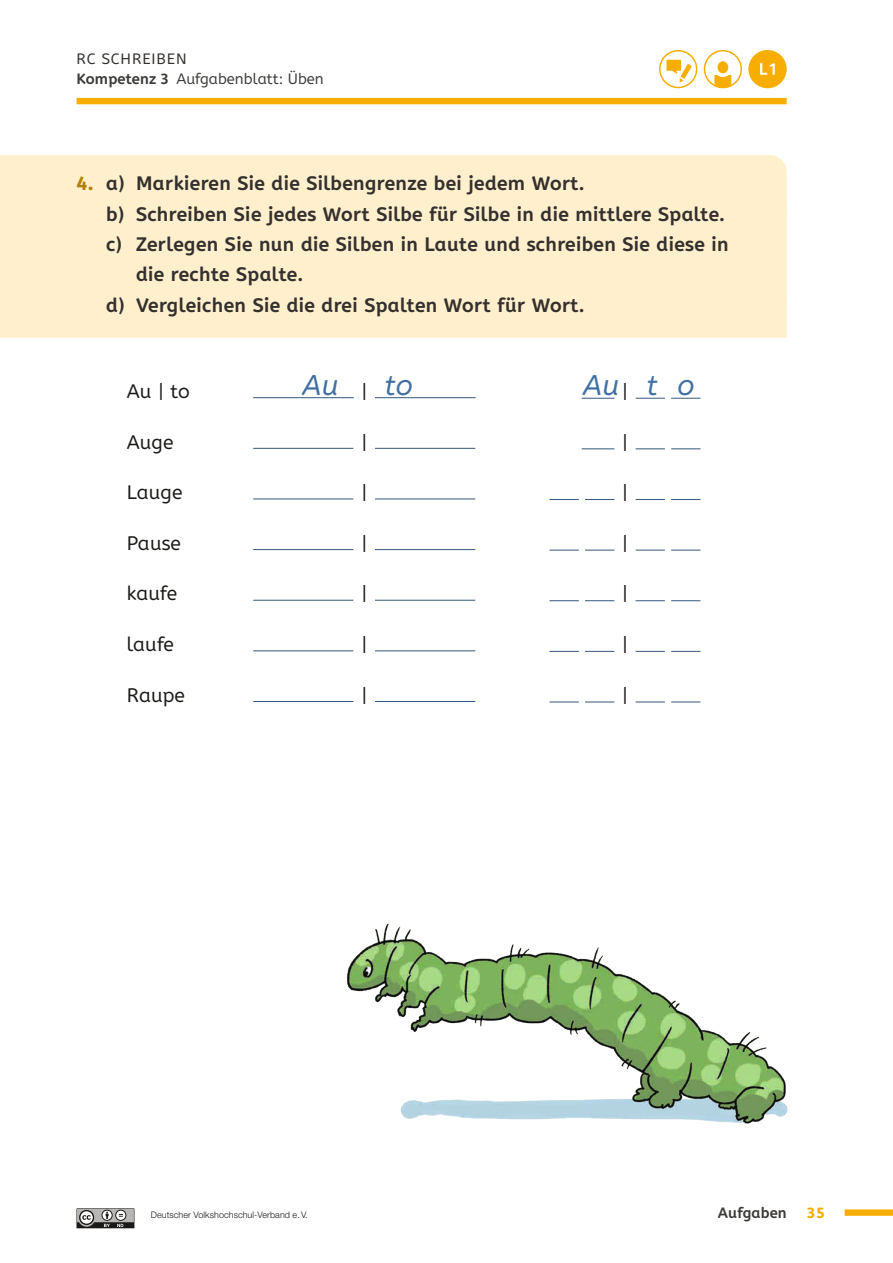
<style>
.page{position:relative;width:893px;height:1263px;background:#fff}
.page>*{position:absolute;margin:0;border:0;box-sizing:border-box;transform-origin:0 0}
.t1{font:italic 28.5px "A Be Zeh EDU";letter-spacing:.005em;color:#3f6fa3}
.t2{font:700 19.5px "A Be Zeh EDU";letter-spacing:.02em;color:#33302e}
.t3{font:19.5px "A Be Zeh EDU";letter-spacing:.01em;color:#1b1917}
.t4{font:15px/20.2px "A Be Zeh EDU";letter-spacing:.005em;color:#3d3b38}
.t5{font:700 15px "A Be Zeh EDU";letter-spacing:.01em;color:#3d3b38}
.t6{font:800 15px "A Be Zeh EDU";color:#f8ae00}
.t7{font:300 9px "Helvetica Neue LT Pro";letter-spacing:.005em;color:#1b1917}
.s1{color:#33302e}
.s2{font-weight:700}
.s3{font-weight:800;color:#b38201}
</style>
<div class="page">
<div style="left:845px;top:1209px;width:48px;height:7px;background:#f8ae00"></div>
<div style="left:77px;top:98px;width:710px;height:6px;background:#f8ae00"></div>
<svg style="left:77px;top:1208px;width:57px;height:20px"></svg>
<div style="left:0;top:155px;width:787px;height:30px;background:#ffefcd"></div>
<div style="left:0;top:185px;width:787px;height:92px;background:#ffefcd"></div>
<div style="left:0;top:277px;width:787px;height:61px;background:#ffefcd"></div>
<hr style="left:253px;top:448px;width:100px;height:1px;background:#36587f">
<hr style="left:253px;top:499px;width:100px;height:1px;background:#36587f">
<hr style="left:253px;top:549px;width:100px;height:1px;background:#36587f">
<hr style="left:253px;top:600px;width:100px;height:1px;background:#36587f">
<hr style="left:253px;top:651px;width:100px;height:1px;background:#36587f">
<hr style="left:253px;top:701px;width:100px;height:1px;background:#36587f">
<hr style="left:375px;top:448px;width:100px;height:1px;background:#36587f">
<hr style="left:375px;top:499px;width:100px;height:1px;background:#36587f">
<hr style="left:375px;top:549px;width:100px;height:1px;background:#36587f">
<hr style="left:375px;top:600px;width:100px;height:1px;background:#36587f">
<hr style="left:375px;top:651px;width:100px;height:1px;background:#36587f">
<hr style="left:375px;top:701px;width:100px;height:1px;background:#36587f">
<hr style="left:582px;top:398px;width:32px;height:1px;background:#36587f">
<hr style="left:582px;top:449px;width:32px;height:1px;background:#36587f">
<hr style="left:549px;top:499px;width:30px;height:1px;background:#36587f">
<svg style="left:585px;top:499px;width:29px;height:1px"></svg>
<hr style="left:549px;top:550px;width:30px;height:1px;background:#36587f">
<svg style="left:585px;top:550px;width:29px;height:1px"></svg>
<hr style="left:549px;top:600px;width:30px;height:1px;background:#36587f">
<svg style="left:585px;top:600px;width:29px;height:1px"></svg>
<hr style="left:549px;top:651px;width:30px;height:1px;background:#36587f">
<svg style="left:585px;top:651px;width:29px;height:1px"></svg>
<hr style="left:549px;top:702px;width:30px;height:1px;background:#36587f">
<svg style="left:585px;top:702px;width:29px;height:1px"></svg>
<svg style="left:636px;top:398px;width:29px;height:1px"></svg>
<svg style="left:671px;top:398px;width:29px;height:1px"></svg>
<svg style="left:636px;top:449px;width:29px;height:1px"></svg>
<svg style="left:671px;top:449px;width:29px;height:1px"></svg>
<svg style="left:636px;top:499px;width:29px;height:1px"></svg>
<svg style="left:671px;top:499px;width:29px;height:1px"></svg>
<svg style="left:636px;top:550px;width:29px;height:1px"></svg>
<svg style="left:671px;top:550px;width:29px;height:1px"></svg>
<svg style="left:636px;top:600px;width:29px;height:1px"></svg>
<svg style="left:671px;top:600px;width:29px;height:1px"></svg>
<svg style="left:636px;top:651px;width:29px;height:1px"></svg>
<svg style="left:671px;top:651px;width:29px;height:1px"></svg>
<svg style="left:636px;top:702px;width:29px;height:1px"></svg>
<svg style="left:671px;top:702px;width:29px;height:1px"></svg>
<hr style="left:253px;top:397px;width:101px;height:1px;background:#36587f">
<hr style="left:375px;top:397px;width:101px;height:1px;background:#36587f">
<img style="left:347px;top:923px;width:441px;height:201px">
<div style="left:659px;top:50px;width:38px;height:38px;border:2px solid #f8ae00;border-radius:50%"></div>
<svg style="left:666px;top:60px;width:26px;height:23px"></svg>
<div style="left:717px;top:61px;width:11px;height:12px;background:#f8ae00;border-radius:50%"></div>
<svg style="left:714px;top:75px;width:17px;height:13px"></svg>
<div style="left:704px;top:50px;width:38px;height:38px;border:2px solid #f8ae00;border-radius:50%"></div>
<div style="left:749px;top:51px;width:37px;height:36px;background:#f8ae00;border-radius:50%"></div>
<div style="left:748px;top:50px;width:39px;height:38px;border:2px solid #f8ae00;border-radius:50%"></div>
<svg style="left:760px;top:63px;width:15px;height:12px"></svg>
<p class="t4" style="left:77px;top:49px;width:249px"><span class="s1">RC SCHREIBEN<br></span><span class="s2">Kompetenz 3</span> Aufgabenblatt: Üben</p>
<p class="t2" style="left:77px;top:171px;width:510px"><span class="s3">4.</span> a) Markieren Sie die Silbengrenze bei jedem Wort.</p>
<p class="t2" style="left:106px;top:201px;width:620px">b) Schreiben Sie jedes Wort Silbe für Silbe in die mittlere Spalte.</p>
<p class="t2" style="left:106px;top:231px;width:624px">c) Zerlegen Sie nun die Silben in Laute und schreiben Sie diese in</p>
<p class="t2" style="left:136px;top:262px;width:169px">die rechte Spalte.</p>
<p class="t2" style="left:106px;top:292px;width:480px">d) Vergleichen Sie die drei Spalten Wort für Wort.</p>
<p class="t3" style="left:127px;top:379px;width:64px">Au | to</p>
<p class="t3" style="left:127px;top:430px;width:48px">Auge</p>
<p class="t3" style="left:127px;top:480px;width:57px">Lauge</p>
<p class="t3" style="left:127px;top:531px;width:56px">Pause</p>
<p class="t3" style="left:127px;top:581px;width:52px">kaufe</p>
<p class="t3" style="left:127px;top:632px;width:49px">laufe</p>
<p class="t3" style="left:127px;top:683px;width:60px">Raupe</p>
<h1 class="t1" style="left:302px;top:367px;width:67px">Au <sub>|</sub></h1>
<p class="t3" style="left:361px;top:429px;width:8px">|</p>
<p class="t3" style="left:361px;top:480px;width:8px">|</p>
<p class="t3" style="left:361px;top:531px;width:8px">|</p>
<p class="t3" style="left:361px;top:581px;width:8px">|</p>
<p class="t3" style="left:361px;top:632px;width:8px">|</p>
<p class="t3" style="left:361px;top:683px;width:8px">|</p>
<h1 class="t1" style="left:583px;top:367px;width:113px">Au to</h1>
<h1 class="t1" style="left:385px;top:367px;width:29px">to</h1>
<p class="t3" style="left:622px;top:379px;width:8px">|</p>
<p class="t3" style="left:622px;top:429px;width:8px">|</p>
<p class="t3" style="left:622px;top:480px;width:8px">|</p>
<p class="t3" style="left:622px;top:531px;width:8px">|</p>
<p class="t3" style="left:622px;top:581px;width:8px">|</p>
<p class="t3" style="left:622px;top:632px;width:8px">|</p>
<p class="t3" style="left:622px;top:683px;width:8px">|</p>
<p class="t7" style="left:151px;top:1209px;width:158px">Deutscher Volkshochschul-Verband e.V.</p>
<p class="t5" style="left:718px;top:1203px;width:70px">Aufgaben</p>
<p class="t6" style="left:807px;top:1203px;width:19px">35</p>
</div>
